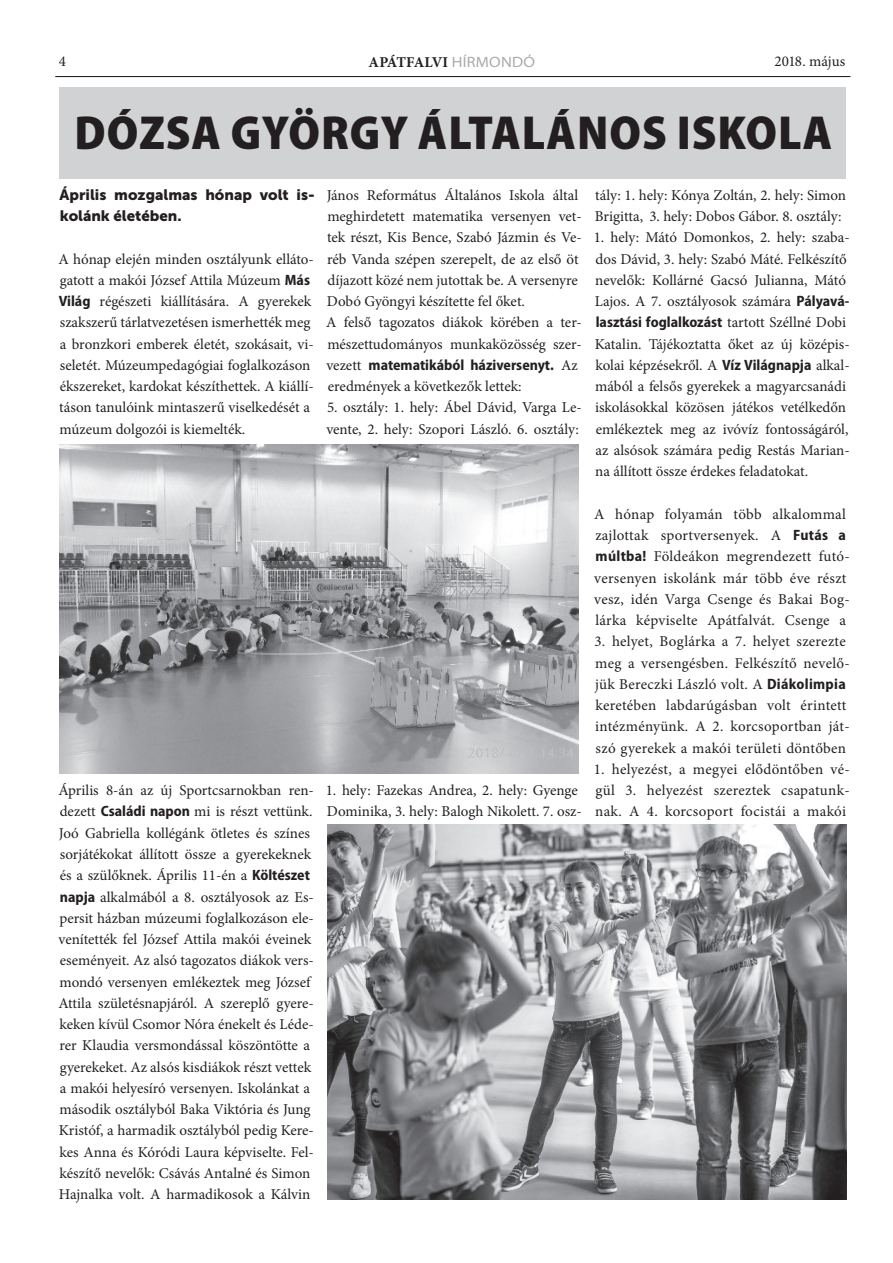
<style>
.page{position:relative;width:893px;height:1263px;background:#fff}
.page>*{position:absolute;margin:0;border:0;box-sizing:border-box;transform-origin:0 0}
.t1{font:900 semi-condensed 48px "Myriad Pro";letter-spacing:.02em;color:#231f20}
.t2{font:15px/21.3px "Minion Pro";color:#231f20}
.t3{font:15px/21.3px "Minion Pro";letter-spacing:.02em;color:#231f20}
.bevezető{font:15px/21.3px "Museo Sans 900";color:#231f20}
.t4{font:700 15px "Minion Pro";letter-spacing:-.025em;color:#231f20}
.s1{font-family:"Myriad Pro";font-weight:400;font-stretch:semi-expanded;color:#a8a9ad}
.s2{font-family:"Myriad Pro";font-weight:700;font-stretch:semi-condensed}
</style>
<div class="page">
<hr style="left:55px;top:76px;width:795px;height:1px;background:#231f20">
<div style="left:60px;top:87px;width:786px;height:92px;background:#d1d2d4"></div>
<img style="left:60px;top:444px;width:518px;height:330px">
<img style="left:327px;top:825px;width:519px;height:374px">
<p class="t2" style="left:59px;top:51px;width:9px">4</p>
<p class="t4" style="left:369px;top:51px;width:168px">APÁTFALVI <span class="s1">HÍRMONDÓ</span></p>
<p class="t2" style="left:774px;top:51px;width:72px">2018. május</p>
<p class="t1" style="left:75px;top:101px;width:759px">DÓZSA GYÖRGY ÁLTALÁNOS ISKOLA</p>
<p class="bevezető" style="left:60px;top:184px;width:257px">Április mozgalmas hónap volt is&shy;kolánk életében.</p>
<p class="t2" style="left:58px;top:248px;width:257px">A hónap elején minden osztályunk elláto&shy;gatott a makói József Attila Múzeum <span class="s2">Más Világ</span> régészeti kiállítására. A gyerekek szakszerű tárlatvezetésen ismerhették meg a bronzkori emberek életét, szokásait, vi&shy;seletét. Múzeumpedagógiai foglalkozáson ékszereket, kardokat készíthettek. A kiállí&shy;táson tanulóink mintaszerű viselkedését a múzeum dolgozói is kiemelték.</p>
<p class="t2" style="left:327px;top:184px;width:257px">János Református Általános Iskola által meghirdetett matematika versenyen vet&shy;tek részt, Kis Bence, Szabó Jázmin és Ve&shy;réb Vanda szépen szerepelt, de az első öt díjazott közé nem jutottak be. A versenyre Dobó Gyöngyi készítette fel őket.</p>
<p class="t2" style="left:326px;top:312px;width:257px">A felső tagozatos diákok körében a ter&shy;mészettudományos munkaközösség szer&shy;vezett <span class="s2">matematikából háziversenyt.</span> Az eredmények a következők lettek:</p>
<p class="t2" style="left:326px;top:397px;width:257px">5. osztály: 1. hely: Ábel Dávid, Varga Le&shy;vente, 2. hely: Szopori László. 6. osztály:</p>
<p class="t2" style="left:595px;top:184px;width:253px">tály: 1. hely: Kónya Zoltán, 2. hely: Simon<br>Brigitta, 3. hely: Dobos Gábor. 8. osztály:</p>
<p class="t2" style="left:594px;top:227px;width:258px">1. hely: Mátó Domonkos, 2. hely: szaba&shy;dos Dávid, 3. hely: Szabó Máté. Felkészítő nevelők: Kollárné Gacsó Julianna, Mátó Lajos. A 7. osztályosok számára <span class="s2">Pályavá&shy;lasztási foglalkozást</span> tartott Széllné Dobi Katalin. Tájékoztatta őket az új középis&shy;kolai képzésekről. A <span class="s2">Víz Világnapja</span> alkal&shy;mából a felsős gyerekek a magyarcsanádi iskolásokkal közösen játékos vetélkedőn emlékeztek meg az ivóvíz fontosságáról, az alsósok számára pedig Restás Marian&shy;na állított össze érdekes feladatokat.</p>
<p class="t2" style="left:594px;top:503px;width:257px">A hónap folyamán több alkalommal zajlottak sportversenyek. A <span class="s2">Futás a múltba!</span> Földeákon megrendezett futó&shy;versenyen iskolánk már több éve részt vesz, idén Varga Csenge és Bakai Bog&shy;lárka képviselte Apátfalvát. Csenge a</p>
<p class="t3" style="left:594px;top:631px;width:257px">3. helyet, Boglárka a 7. helyet szerezte meg a versengésben. Felkészítő nevelő&shy;jük Bereczki László volt. A <span class="s2">Diákolimpia </span>keretében labdarúgásban volt érintett intézményünk. A 2. korcsoportban ját&shy;szó gyerekek a makói területi döntőben</p>
<p class="t2" style="left:594px;top:758px;width:258px;text-align:justify">1. helyezést, a megyei elődöntőben vé&shy;gül 3. helyezést szereztek csapatunk&shy;nak. A 4. korcsoport focistái a makói</p>
<p class="t2" style="left:58px;top:780px;width:257px">Április 8-án az új Sportcsarnokban ren&shy;dezett <span class="s2">Családi napon</span> mi is részt vettünk.<br>Joó Gabriella kollégánk ötletes és színes sorjátékokat állított össze a gyerekeknek és a szülőknek. Április 11-én a <span class="s2">Költészet napja</span> alkalmából a 8. osztályosok az Es&shy;persit házban múzeumi foglalkozáson ele&shy;venítették fel József Attila makói éveinek eseményeit. Az alsó tagozatos diákok vers&shy;mondó versenyen emlékeztek meg József Attila születésnapjáról. A szereplő gyere&shy;keken kívül Csomor Nóra énekelt és Léde&shy;rer Klaudia versmondással köszöntötte a gyerekeket. Az alsós kisdiákok részt vettek a makói helyesíró versenyen. Iskolánkat a második osztályból Baka Viktória és Jung Kristóf, a harmadik osztályból pedig Kere&shy;kes Anna és Kóródi Laura képviselte. Fel&shy;készítő nevelők: Csávás Antalné és Simon Hajnalka volt. A harmadikosok a Kálvin</p>
<p class="t2" style="left:326px;top:780px;width:258px">1. hely: Fazekas Andrea, 2. hely: Gyenge<br>Dominika, 3. hely: Balogh Nikolett. 7. osz-</p>
</div>
